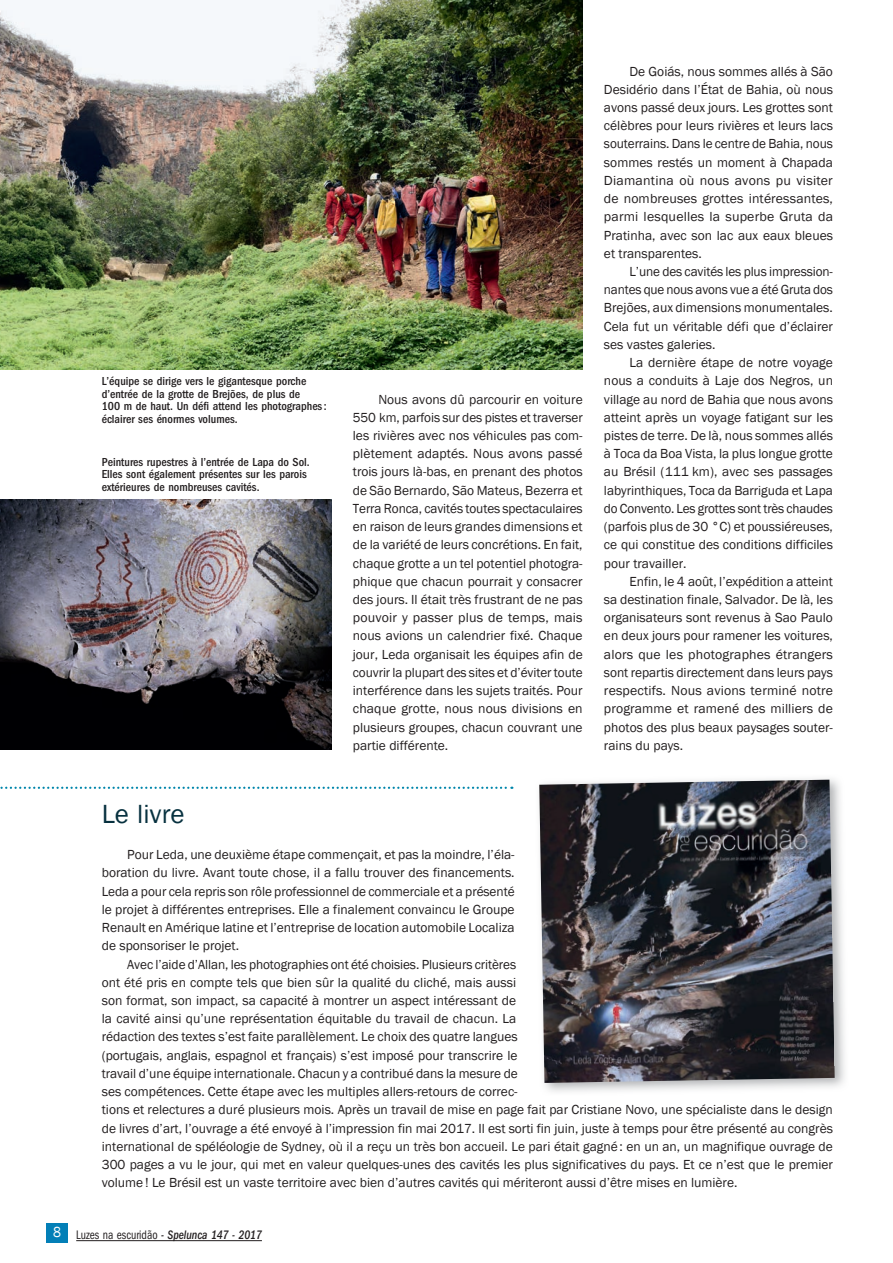
<style>
.page{position:relative;width:893px;height:1263px;background:#fff}
.page>*{position:absolute;margin:0;border:0;box-sizing:border-box;transform-origin:0 0}
.t1{font:27px "Franklin Gothic";color:#07313f}
.t2{font:13.5px/18.1px "Franklin Gothic";color:#231f20;text-align:justify}
.t3{font:italic 500 condensed 12.75px "Franklin Gothic";color:#231f20;scale:.9 1}
.t4{font:500 condensed 12px/12.8px "Franklin Gothic";color:#231f20}
.s1{font-weight:400;font-style:normal;font-stretch:normal;font-size:15px;color:#fff}
.s2{font-weight:400;font-style:normal}
</style>
<div class="page">
<hr style="left:76px;top:1239px;width:186px;height:1px;background:#231f20">
<div style="left:46px;top:1222px;width:22px;height:19px;background:#037fb7"></div>
<img style="left:0;top:0;width:582px;height:369px">
<img style="left:0;top:499px;width:331px;height:250px">
<svg style="left:0;top:786px;width:512px;height:2px"></svg>
<img style="left:544px;top:778px;width:301px;height:314px">
<img style="left:539px;top:779px;width:295px;height:303px">
<p class="t4" style="left:102px;top:374px;width:226px">L’équipe se dirige vers le gigantesque porche d’entrée de la grotte de Brejões, de plus de<br>100 m de haut. Un défi attend les photographes : éclairer ses énormes volumes.</p>
<p class="t4" style="left:102px;top:455px;width:209px">Peintures rupestres à l’entrée de Lapa do Sol.<br>Elles sont également présentes sur les parois extérieures de nombreuses cavités.</p>
<p class="t2" style="left:353px;top:390px;width:231px;text-indent:26px">Nous avons dû parcourir en voiture 550 km, parfois sur des pistes et traverser les rivières avec nos véhicules pas com&shy;plètement adaptés. Nous avons passé trois jours là-bas, en prenant des photos de São Bernardo, São Mateus, Bezerra et Terra Ronca, cavités toutes spectaculaires en raison de leurs grandes dimensions et de la variété de leurs concrétions. En fait, chaque grotte a un tel potentiel photogra&shy;phique que chacun pourrait y consacrer des jours. Il était très frustrant de ne pas pouvoir y passer plus de temps, mais nous avions un calendrier fixé. Chaque jour, Leda organisait les équipes afin de couvrir la plupart des sites et d’éviter toute interférence dans les sujets traités. Pour chaque grotte, nous nous divisions en plusieurs groupes, chacun couvrant une partie différente.</p>
<p class="t2" style="left:603px;top:62px;width:230px;text-indent:26px">De Goiás, nous sommes allés à São Desidério dans l’État de Bahia, où nous avons passé deux jours. Les grottes sont célèbres pour leurs rivières et leurs lacs souterrains. Dans le centre de Bahia, nous sommes restés un moment à Chapada Diamantina où nous avons pu visiter de nombreuses grottes intéressantes, parmi lesquelles la superbe Gruta da Pratinha, avec son lac aux eaux bleues et transparentes.</p>
<p class="t2" style="left:603px;top:263px;width:230px;text-indent:26px">L’une des cavités les plus impression&shy;nantes que nous avons vue a été Gruta dos Brejões, aux dimensions monumentales.<br>Cela fut un véritable défi que d’éclairer ses vastes galeries.</p>
<p class="t2" style="left:603px;top:354px;width:230px;text-indent:26px">La dernière étape de notre voyage nous a conduits à Laje dos Negros, un village au nord de Bahia que nous avons atteint après un voyage fatigant sur les pistes de terre. De là, nous sommes allés à Toca da Boa Vista, la plus longue grotte au Brésil (111 km), avec ses passages labyrinthiques, Toca da Barriguda et Lapa do Convento. Les grottes sont très chaudes (parfois plus de 30 °C) et poussiéreuses, ce qui constitue des conditions difficiles pour travailler.</p>
<p class="t2" style="left:603px;top:572px;width:230px;text-indent:26px">Enfin, le 4 août, l’expédition a atteint sa destination finale, Salvador. De là, les organisateurs sont revenus à Sao Paulo en deux jours pour ramener les voitures, alors que les photographes étrangers sont repartis directement dans leurs pays respectifs. Nous avions terminé notre programme et ramené des milliers de photos des plus beaux paysages souter&shy;rains du pays.</p>
<h1 class="t1" style="left:102px;top:797px;width:84px">Le livre</h1>
<p class="t2" style="left:102px;top:845px;width:414px;text-indent:26px">Pour Leda, une deuxième étape commençait, et pas la moindre, l’éla&shy;boration du livre. Avant toute chose, il a fallu trouver des financements.<br>Leda a pour cela repris son rôle professionnel de commerciale et a présenté le projet à différentes entreprises. Elle a finalement convaincu le Groupe Renault en Amérique latine et l’entreprise de location automobile Localiza de sponsoriser le projet.</p>
<p class="t2" style="left:102px;top:955px;width:732px;text-align:left;text-indent:26px">Avec l’aide d’Allan, les photographies ont été choisies. Plusieurs critères<br>ont été pris en compte tels que bien sûr la qualité du cliché, mais aussi<br>son format, son impact, sa capacité à montrer un aspect intéressant de<br>la cavité ainsi qu’une représentation équitable du travail de chacun. La<br>rédaction des textes s’est faite parallèlement. Le choix des quatre langues<br>(portugais, anglais, espagnol et français) s’est imposé pour transcrire le<br>travail d’une équipe internationale. Chacun y a contribué dans la mesure de<br>ses compétences. Cette étape avec les multiples allers-retours de correc-<br>tions et relectures a duré plusieurs mois. Après un travail de mise en page fait par Cristiane Novo, une spécialiste dans le design de livres d’art, l’ouvrage a été envoyé à l’impression fin mai 2017. Il est sorti fin juin, juste à temps pour être présenté au congrès international de spéléologie de Sydney, où il a reçu un très bon accueil. Le pari était gagné : en un an, un magnifique ouvrage de 300 pages a vu le jour, qui met en valeur quelques-unes des cavités les plus significatives du pays. Et ce n’est que le premier volume ! Le Brésil est un vaste territoire avec bien d’autres cavités qui mériteront aussi d’être mises en lumière.</p>
<p class="t3" style="left:53px;top:1227px;width:233px"><span class="s1">8</span> <span class="s2">Luzes na escuridão</span> - Spelunca 147 - 2017</p>
</div>
